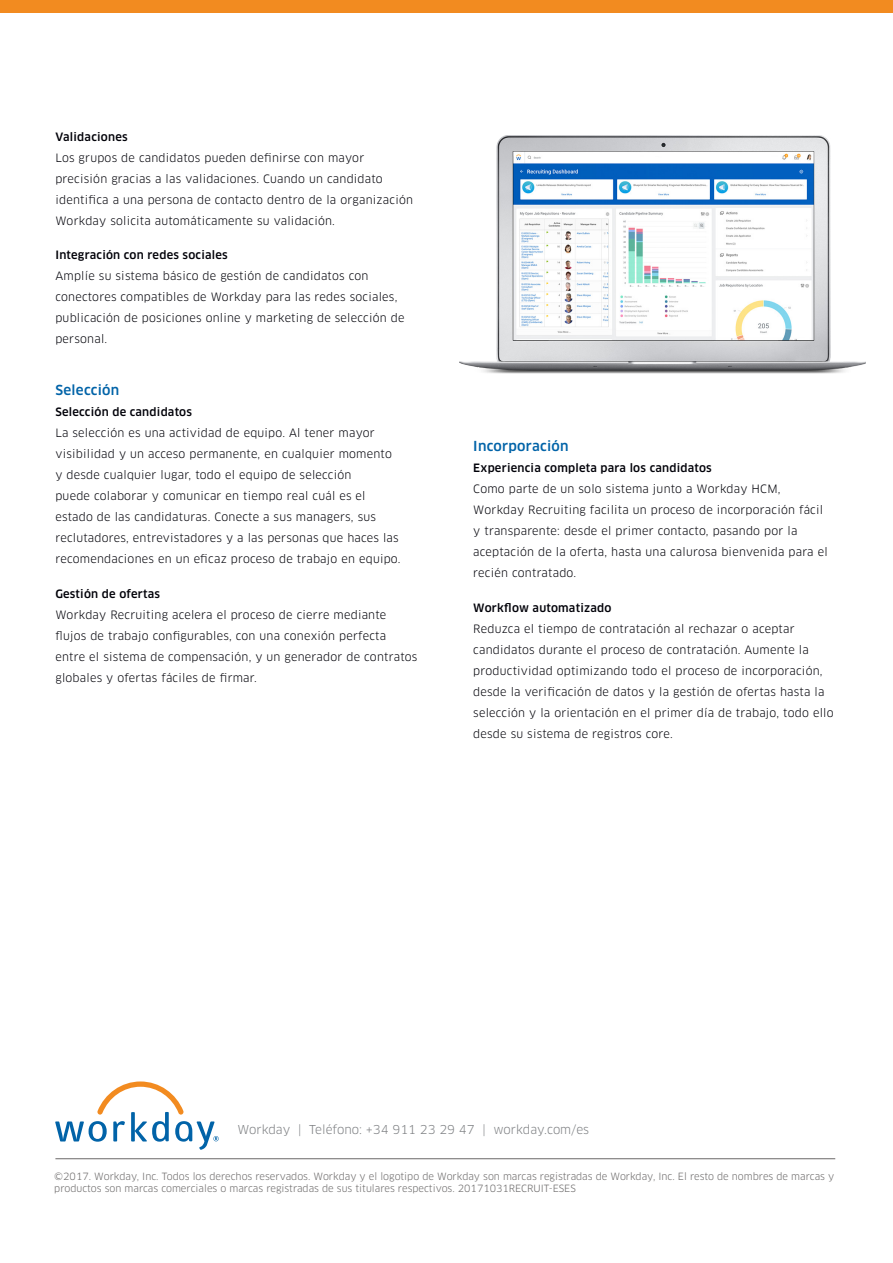
<style>
.page{position:relative;width:893px;height:1263px;background:#fff}
.page>*{position:absolute;margin:0;border:0;box-sizing:border-box;transform-origin:0 0}
.Big_Body_head{font:500 13.5px "Clan OT";letter-spacing:.02em;color:#0163a8}
.Big_Body_Head_after{font:500 13.5px "Clan OT";letter-spacing:.02em;color:#0163a8}
.t1{font:12px "Clan OT";color:#7e8083}
.Body_Copy{font:11.25px/21px "Clan OT";letter-spacing:.02em;color:#000008}
.t2{font:9.75px/11.7px "Clan OT";color:#6a6868}
.s1{font-weight:500}
</style>
<div class="page">
<hr style="left:55px;top:1158px;width:780px;height:1px;background:#6a6868">
<svg style="left:55px;top:1081px;width:164px;height:69px"></svg>
<div style="left:0;top:0;width:893px;height:13px;background:#f28b20"></div>
<img style="left:459px;top:136px;width:407px;height:238px">
<p class="Body_Copy" style="left:55px;top:126px;width:359px"><span class="s1">Validaciones<br></span>Los grupos de candidatos pueden definirse con mayor precisión gracias a las validaciones. Cuando un candidato identifica a una persona de contacto dentro de la organización Workday solicita automáticamente su validación.</p>
<p class="Body_Copy" style="left:55px;top:245px;width:351px"><span class="s1">Integración con redes sociales<br></span>Amplíe su sistema básico de gestión de candidatos con conectores compatibles de Workday para las redes sociales, publicación de posiciones online y marketing de selección de personal.</p>
<p class="Big_Body_Head_after" style="left:55px;top:382px;width:65px">Selección</p>
<p class="Body_Copy" style="left:55px;top:401px;width:347px"><span class="s1">Selección de candidatos<br></span>La selección es una actividad de equipo. Al tener mayor visibilidad y un acceso permanente, en cualquier momento y desde cualquier lugar, todo el equipo de selección<br>puede colaborar y comunicar en tiempo real cuál es el estado de las candidaturas. Conecte a sus managers, sus reclutadores, entrevistadores y a las personas que haces las recomendaciones en un eficaz proceso de trabajo en equipo.</p>
<p class="Body_Copy" style="left:55px;top:583px;width:363px"><span class="s1">Gestión de ofertas<br></span>Workday Recruiting acelera el proceso de cierre mediante flujos de trabajo configurables, con una conexión perfecta entre el sistema de compensación, y un generador de contratos globales y ofertas fáciles de firmar.</p>
<p class="Big_Body_head" style="left:473px;top:438px;width:97px">Incorporación</p>
<p class="Body_Copy" style="left:473px;top:458px;width:356px"><span class="s1">Experiencia completa para los candidatos<br></span>Como parte de un solo sistema junto a Workday HCM, Workday Recruiting facilita un proceso de incorporación fácil y transparente: desde el primer contacto, pasando por la aceptación de la oferta, hasta una calurosa bienvenida para el recién contratado.</p>
<p class="Body_Copy" style="left:473px;top:597px;width:362px"><span class="s1">Workflow automatizado<br></span>Reduzca el tiempo de contratación al rechazar o aceptar candidatos durante el proceso de contratación. Aumente la productividad optimizando todo el proceso de incorporación, desde la verificación de datos y la gestión de ofertas hasta la selección y la orientación en el primer día de trabajo, todo ello desde su sistema de registros core.</p>
<p class="t1" style="left:238px;top:1122px;width:353px">Workday | Teléfono: +34 911 23 29 47 | workday.com/es</p>
<p class="t2" style="left:54px;top:1170px;width:781px">©2017. Workday, Inc. Todos los derechos reservados. Workday y el logotipo de Workday son marcas registradas de Workday, Inc. El resto de nombres de marcas y productos son marcas comerciales o marcas registradas de sus titulares respectivos. 20171031RECRUIT-ESES</p>
</div>
